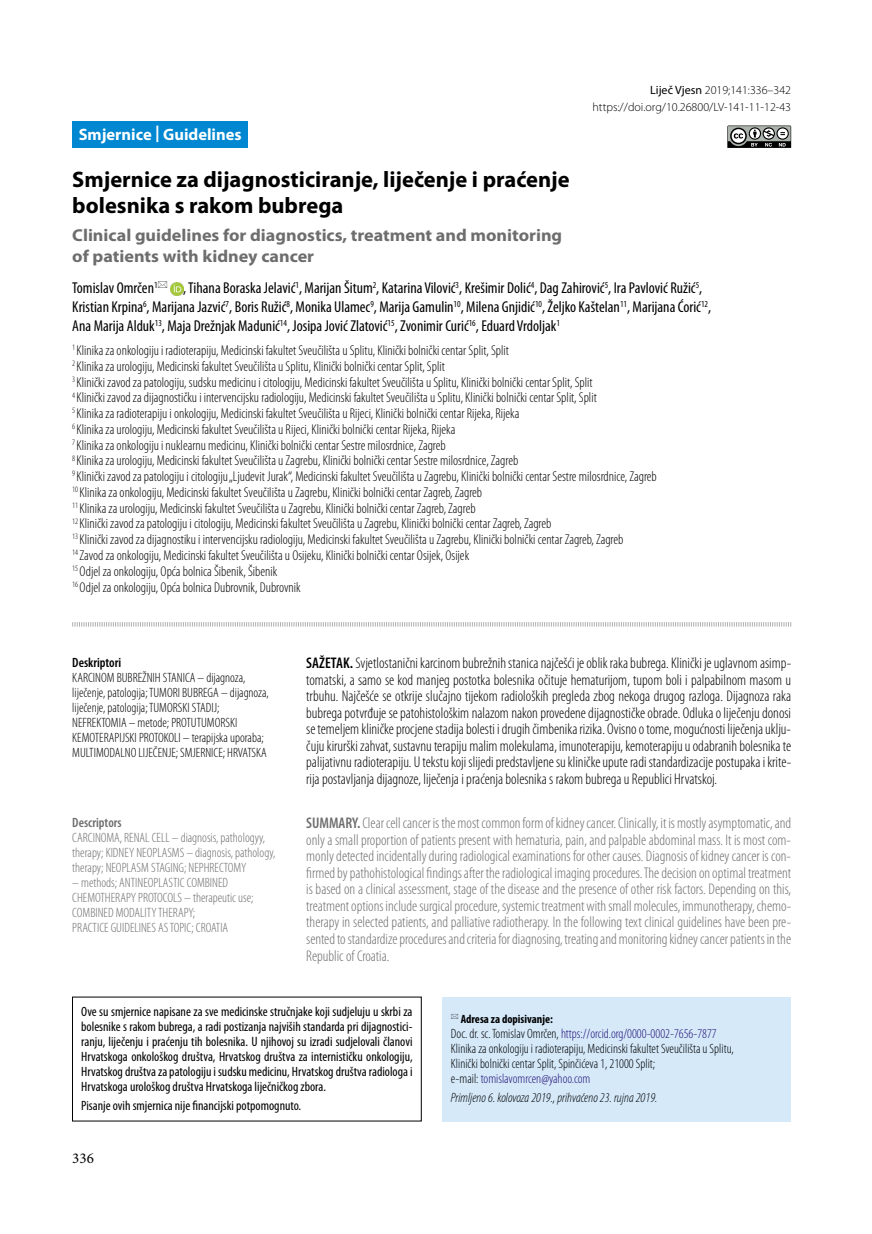
<style>
.page{position:relative;width:872px;height:1234px;background:#fff}
.page>*{position:absolute;margin:0;border:0;box-sizing:border-box;transform-origin:0 0}
.t1{font:700 22.5px/25.5px "Myriad Pro";color:#000}
.t2{font:700 17.25px/20.2px "Myriad Pro";color:#6d6d6e;scale:1.05 1}
.t3{font:700 16.5px "Myriad Pro";color:#fff}
.t4{font:condensed 15.75px/18.8px "Myriad Pro";color:#000}
.t5{font:300 condensed 15.45px/16.5px "Myriad Pro";color:#6d6d6e;text-align:justify}
.t6{font:300 condensed 15.45px/16.5px "Myriad Pro";color:#000;text-align:justify}
.t7{font:15px "Minion Pro";color:#000}
.t8{font:300 condensed 14.25px/15.8px "Myriad Pro";color:#000}
.t9{font:condensed 13.5px/15px "Myriad Pro";color:#000;text-align:justify}
.t10{font:300 condensed 13.5px/15px "Myriad Pro";color:#000}
.t11{font:300 condensed 13.5px/15px "Myriad Pro";color:#6d6d6e}
.t12{font:italic 300 condensed 13.5px "Myriad Pro";color:#000}
.t13{font:600 condensed 13.5px "Myriad Pro";color:#000}
.t14{font:600 condensed 13.5px "Myriad Pro";color:#6d6d6e}
.t15{font:300 12px/16.5px "Myriad Pro";color:#000;text-align:right}
.t16{font:700 condensed 12px "Myriad Pro";color:#000}
.s1{font-weight:400}
.s2{font-weight:600}
.s3{color:#231177}
</style>
<div class="page">
<svg style="left:727px;top:125px;width:64px;height:23px"></svg>
<div style="left:442px;top:996px;width:349px;height:124px;background:#d5e9f9"></div>
<div style="left:72px;top:121px;width:176px;height:27px;background:#0087d1"></div>
<svg style="left:72px;top:622px;width:719px;height:5px"></svg>
<svg style="left:170px;top:282px;width:13px;height:13px"></svg>
<p class="t3" style="left:79px;top:123px;width:164px">Smjernice | Guidelines</p>
<p class="t15" style="left:592px;top:82px;width:200px"><span class="s1">Liječ Vjesn</span> 2019;141:336–342 https://doi.org/10.26800/LV-141-11-12-43</p>
<h1 class="t1" style="left:72px;top:166px;width:499px">Smjernice za dijagnosticiranje, liječenje i praćenje bolesnika s rakom bubrega</h1>
<p class="t2" style="left:72px;top:225px;width:468px">Clinical guidelines for diagnostics, treatment and monitoring of patients with kidney cancer</p>
<p class="t4" style="left:72px;top:278px;width:87px">Tomislav Omrčen<sup>1</sup></p>
<p class="t4" style="left:72px;top:278px;width:640px;text-indent:111px">, Tihana Boraska Jelavić<sup>1</sup>, Marijan Šitum<sup>2</sup>, Katarina Vilović<sup>3</sup>, Krešimir Dolić<sup>4</sup>, Dag Zahirović<sup>5</sup>, Ira Pavlović Ružić<sup>5</sup>,<br>Kristian Krpina<sup>6</sup>, Marijana Jazvić<sup>7</sup>, Boris Ružić<sup>8</sup>, Monika Ulamec<sup>9</sup>, Marija Gamulin<sup>10</sup>, Milena Gnjidić<sup>10</sup>, Željko Kaštelan<sup>11</sup>, Marijana Ćorić<sup>12</sup>,<br>Ana Marija Alduk<sup>13</sup>, Maja Drežnjak Madunić<sup>14</sup>, Josipa Jović Zlatović<sup>15</sup>, Zvonimir Curić<sup>16</sup>, Eduard Vrdoljak<sup>1</sup></p>
<p class="t8" style="left:72px;top:342px;width:586px"><sup>1</sup> Klinika za onkologiju i radioterapiju, Medicinski fakultet Sveučilišta u Splitu, Klinički bolnički centar Split, Split<br><sup>2</sup> Klinika za urologiju, Medicinski fakultet Sveučilišta u Splitu, Klinički bolnički centar Split, Split<br><sup>3</sup> Klinički zavod za patologiju, sudsku medicinu i citologiju, Medicinski fakultet Sveučilišta u Splitu, Klinički bolnički centar Split, Split<br><sup>4</sup> Klinički zavod za dijagnostičku i intervencijsku radiologiju, Medicinski fakultet Sveučilišta u Splitu, Klinički bolnički centar Split, Split<br><sup>5</sup> Klinika za radioterapiju i onkologiju, Medicinski fakultet Sveučilišta u Rijeci, Klinički bolnički centar Rijeka, Rijeka<br><sup>6</sup> Klinika za urologiju, Medicinski fakultet Sveučilišta u Rijeci, Klinički bolnički centar Rijeka, Rijeka<br><sup>7</sup> Klinika za onkologiju i nuklearnu medicinu, Klinički bolnički centar Sestre milosrdnice, Zagreb<br><sup>8</sup> Klinika za urologiju, Medicinski fakultet Sveučilišta u Zagrebu, Klinički bolnički centar Sestre milosrdnice, Zagreb<br><sup>9</sup> Klinički zavod za patologiju i citologiju „Ljudevit Jurak“, Medicinski fakultet Sveučilišta u Zagrebu, Klinički bolnički centar Sestre milosrdnice, Zagreb <sup>10</sup> Klinika za onkologiju, Medicinski fakultet Sveučilišta u Zagrebu, Klinički bolnički centar Zagreb, Zagreb<br><sup>11</sup> Klinika za urologiju, Medicinski fakultet Sveučilišta u Zagrebu, Klinički bolnički centar Zagreb, Zagreb<br><sup>12</sup> Klinički zavod za patologiju i citologiju, Medicinski fakultet Sveučilišta u Zagrebu, Klinički bolnički centar Zagreb, Zagreb<br><sup>13</sup> Klinički zavod za dijagnostiku i intervencijsku radiologiju, Medicinski fakultet Sveučilišta u Zagrebu, Klinički bolnički centar Zagreb, Zagreb<br><sup>14</sup> Zavod za onkologiju, Medicinski fakultet Sveučilišta u Osijeku, Klinički bolnički centar Osijek, Osijek<br><sup>15</sup> Odjel za onkologiju, Opća bolnica Šibenik, Šibenik<br><sup>16</sup> Odjel za onkologiju, Opća bolnica Dubrovnik, Dubrovnik</p>
<p class="t13" style="left:72px;top:653px;width:50px">Deskriptori</p>
<p class="t10" style="left:72px;top:669px;width:198px">KARCINOM BUBREŽNIH STANICA – dijagnoza, liječenje, patologija; TUMORI BUBREGA – dijagnoza, liječenje, patologija; TUMORSKI STADIJ; NEFREKTOMIA – metode; PROTUTUMORSKI KEMOTERAPIJSKI PROTOKOLI – terapijska uporaba; MULTIMODALNO LIJEČENJE; SMJERNICE; HRVATSKA</p>
<p class="t14" style="left:72px;top:814px;width:51px">Descriptors</p>
<p class="t11" style="left:72px;top:829px;width:204px">CARCINOMA, RENAL CELL – diagnosis, pathologyy, therapy; KIDNEY NEOPLASMS – diagnosis, pathology, therapy; NEOPLASM STAGING; NEPHRECTOMY</p>
<p class="t11" style="left:72px;top:874px;width:183px">– methods; ANTINEOPLASTIC COMBINED CHEMOTHERAPY PROTOCOLS – therapeutic use; COMBINED MODALITY THERAPY;<br>PRACTICE GUIDELINES AS TOPIC; CROATIA</p>
<p class="t6" style="left:306px;top:654px;width:486px"><span class="s2">SAŽETAK.</span> Svjetlostanični karcinom bubrežnih stanica najčešći je oblik raka bubrega. Klinički je uglavnom asimp&shy;tomatski, a samo se kod manjeg postotka bolesnika očituje hematurijom, tupom boli i palpabilnom masom u trbuhu. Najčešće se otkrije slučajno tijekom radioloških pregleda zbog nekoga drugog razloga. Dijagnoza raka bubrega potvrđuje se patohistološkim nalazom nakon provedene dijagnostičke obrade. Odluka o liječenju donosi se temeljem kliničke procjene stadija bolesti i drugih čimbenika rizika. Ovisno o tome, mogućnosti liječenja uklju&shy;čuju kirurški zahvat, sustavnu terapiju malim molekulama, imunoterapiju, kemoterapiju u odabranih bolesnika te palijativnu radioterapiju. U tekstu koji slijedi predstavljene su kliničke upute radi standardizacije postupaka i krite&shy;rija postavljanja dijagnoze, liječenja i praćenja bolesnika s rakom bubrega u Republici Hrvatskoj.</p>
<p class="t5" style="left:306px;top:814px;width:486px"><span class="s2">SUMMARY.</span> Clear cell cancer is the most common form of kidney cancer. Clinically, it is mostly asymptomatic, and only a small proportion of patients present with hematuria, pain, and palpable abdominal mass. It is most com&shy;monly detected incidentally during radiological examinations for other causes. Diagnosis of kidney cancer is con&shy;firmed by pathohistological findings after the radiological imaging procedures. The decision on optimal treatment is based on a clinical assessment, stage of the disease and the presence of other risk factors. Depending on this, treatment options include surgical procedure, systemic treatment with small molecules, immunotherapy, chemo&shy;therapy in selected patients, and palliative radiotherapy. In the following text clinical guidelines have been pre&shy;sented to standardize procedures and criteria for diagnosing, treating and monitoring kidney cancer patients in the Republic of Croatia.</p>
<p class="t9" style="left:81px;top:1003px;width:333px">Ove su smjernice napisane za sve medicinske stručnjake koji sudjeluju u skrbi za bolesnike s rakom bubrega, a radi postizanja najviših standarda pri dijagnostici&shy;ranju, liječenju i praćenju tih bolesnika. U njihovoj su izradi sudjelovali članovi Hrvatskoga onkološkog društva, Hrvatskog društva za internističku onkologiju, Hrvatskog društva za patologiju i sudsku medicinu, Hrvatskog društva radiologa i Hrvatskoga urološkog društva Hrvatskoga liječničkog zbora.</p>
<p class="t9" style="left:81px;top:1097px;width:221px">Pisanje ovih smjernica nije financijski potpomognuto.</p>
<p class="t7" style="left:72px;top:1147px;width:23px">336</p>
<p class="t16" style="left:461px;top:1011px;width:94px">Adresa za dopisivanje:</p>
<p class="t10" style="left:451px;top:1025px;width:284px">Doc. dr. sc. Tomislav Omrčen, <span class="s3">https://orcid.org/0000-0002-7656-7877<br></span>Klinika za onkologiju i radioterapiju, Medicinski fakultet Sveučilišta u Splitu, Klinički bolnički centar Split, Spinčićeva 1, 21000 Split;<br>e-mail: <span class="s3">tomislavomrcen@yahoo.com</span></p>
<p class="t12" style="left:451px;top:1089px;width:208px">Primljeno 6. kolovoza 2019., prihvaćeno 23. rujna 2019.</p>
</div>
